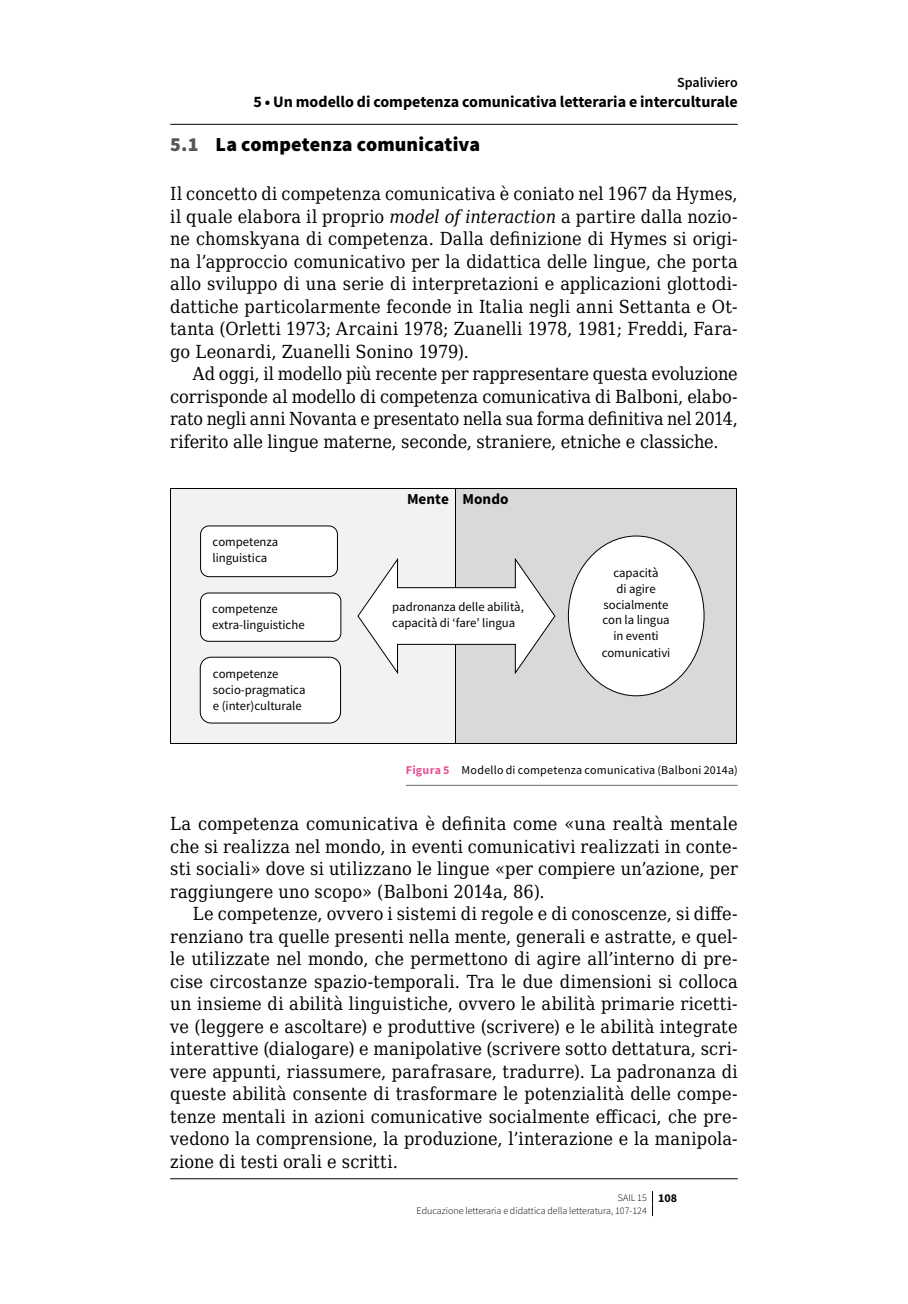
<style>
.page{position:relative;width:908px;height:1304px;background:#fff}
.page>*{position:absolute;margin:0;border:0;box-sizing:border-box;transform-origin:0 0}
.t1{font:900 20px "Source Sans Pro";letter-spacing:.01em;color:#000}
._032-ecf-para-2{font:18px/22.4px "DejaVu Serif Condensed";color:#000;text-align:justify}
._031-ecf-para-1{font:18px/22.6px "DejaVu Serif Condensed";letter-spacing:.01em;color:#000;text-align:justify}
.t2{font:700 16px "Source Sans Pro";color:#000}
.t3{font:700 15.2px "Source Sans Pro";color:#000}
.t4{font:600 14px "Source Sans Pro";color:#000}
.t5{font:12.8px/16px "Source Sans Pro";letter-spacing:-.005em;color:#000}
._055e-ecf-figura-did{font:12px "Source Sans Pro";letter-spacing:.02em;color:#000}
.t6{font:300 10px/12.4px "Source Sans Pro";color:#000}
.s1{color:#575756}
.s2{font-style:italic}
.s3{font-weight:700;color:#ea5297}
.s4{font-weight:700;font-size:12px}
</style>
<div class="page">
<svg style="left:652px;top:1191px;width:1px;height:25px"></svg>
<hr style="left:405px;top:785px;width:332px;height:1px;background:#706f6f">
<div style="left:171px;top:489px;width:284px;height:255px;background:#f2f2f2"></div>
<div style="left:455px;top:489px;width:281px;height:255px;background:#d9d9d9"></div>
<hr style="left:171px;top:488px;width:284px;height:1px;background:#000">
<hr style="left:455px;top:488px;width:281px;height:1px;background:#000">
<hr style="left:170px;top:489px;width:1px;height:255px;background:#000">
<hr style="left:171px;top:744px;width:284px;height:1px;background:#000">
<hr style="left:455px;top:489px;width:1px;height:255px;background:#000">
<hr style="left:455px;top:744px;width:281px;height:1px;background:#000">
<hr style="left:736px;top:489px;width:1px;height:255px;background:#000">
<div style="left:200px;top:526px;width:137px;height:51px;background:#fff;border-radius:8px"></div>
<div style="left:200px;top:525px;width:138px;height:52px;border:1px solid #000;border-radius:8px"></div>
<div style="left:200px;top:593px;width:141px;height:48px;background:#fff;border-radius:8px"></div>
<div style="left:200px;top:593px;width:141px;height:49px;border:1px solid #000;border-radius:8px"></div>
<div style="left:200px;top:657px;width:140px;height:66px;background:#fff;border-radius:11px"></div>
<div style="left:200px;top:657px;width:141px;height:66px;border:1px solid #000;border-radius:11px"></div>
<div style="left:568px;top:536px;width:135px;height:160px;background:#fff;border-radius:50%"></div>
<svg style="left:357px;top:558px;width:198px;height:116px"></svg>
<hr style="left:170px;top:124px;width:567px;height:1px;background:#000">
<hr style="left:170px;top:1178px;width:567px;height:1px;background:#000">
<p class="t4" style="left:677px;top:74px;width:62px">Spaliviero</p>
<p class="t2" style="left:253px;top:91px;width:485px">5 • Un modello di competenza comunicativa letteraria e interculturale</p>
<p class="t1" style="left:170px;top:131px;width:311px"><span class="s1">5.1</span> La competenza comunicativa</p>
<p class="_031-ecf-para-1" style="left:170px;top:182px;width:568px">Il concetto di competenza comunicativa è coniato nel 1967 da Hymes, il quale elabora il proprio <span class="s2">model of interaction</span> a partire dalla nozio&shy;ne chomskyana di competenza. Dalla definizione di Hymes si origi&shy;na l’approccio comunicativo per la didattica delle lingue, che porta allo sviluppo di una serie di interpretazioni e applicazioni glottodi&shy;dattiche particolarmente feconde in Italia negli anni Settanta e Ot&shy;tanta (Orletti 1973; Arcaini 1978; Zuanelli 1978, 1981; Freddi, Fara&shy;go Leonardi, Zuanelli Sonino 1979).</p>
<p class="_032-ecf-para-2" style="left:170px;top:362px;width:568px;text-indent:23px">Ad oggi, il modello più recente per rappresentare questa evoluzione corrisponde al modello di competenza comunicativa di Balboni, elabo&shy;rato negli anni Novanta e presentato nella sua forma definitiva nel 2014, riferito alle lingue materne, seconde, straniere, etniche e classiche.</p>
<p class="t5" style="left:212px;top:533px;width:67px">competenza linguistica</p>
<p class="t5" style="left:212px;top:600px;width:94px">competenze extra-linguistiche</p>
<p class="t5" style="left:213px;top:665px;width:94px">competenze socio-pragmatica e (inter)culturale</p>
<p class="t3" style="left:407px;top:488px;width:103px">Mente Mondo</p>
<p class="t5" style="left:392px;top:599px;width:133px">padronanza delle abilità, capacità di ‘fare’ lingua</p>
<p class="t5" style="left:601px;top:564px;width:70px;text-align:center">capacità<br>di agire socialmente con la lingua in eventi comunicativi</p>
<p class="_055e-ecf-figura-did" style="left:405px;top:762px;width:333px"><span class="s3">Figura 5</span> Modello di competenza comunicativa (Balboni 2014a)</p>
<p class="_031-ecf-para-1" style="left:170px;top:812px;width:568px">La competenza comunicativa è definita come «una realtà mentale che si realizza nel mondo, in eventi comunicativi realizzati in conte&shy;sti sociali» dove si utilizzano le lingue «per compiere un’azione, per raggiungere uno scopo» (Balboni 2014a, 86).</p>
<p class="_032-ecf-para-2" style="left:170px;top:902px;width:568px;text-indent:23px">Le competenze, ovvero i sistemi di regole e di conoscenze, si diffe&shy;renziano tra quelle presenti nella mente, generali e astratte, e quel&shy;le utilizzate nel mondo, che permettono di agire all’interno di pre&shy;cise circostanze spazio-temporali. Tra le due dimensioni si colloca un insieme di abilità linguistiche, ovvero le abilità primarie ricetti&shy;ve (leggere e ascoltare) e produttive (scrivere) e le abilità integrate interattive (dialogare) e manipolative (scrivere sotto dettatura, scri&shy;vere appunti, riassumere, parafrasare, tradurre). La padronanza di queste abilità consente di trasformare le potenzialità delle compe&shy;tenze mentali in azioni comunicative socialmente efficaci, che pre&shy;vedono la comprensione, la produzione, l’interazione e la manipola&shy;zione di testi orali e scritti.</p>
<p class="t6" style="left:416px;top:1191px;width:262px;text-indent:201px">SAIL 15 <span class="s4">108<br></span>Educazione letteraria e didattica della letteratura, 107-124</p>
</div>
